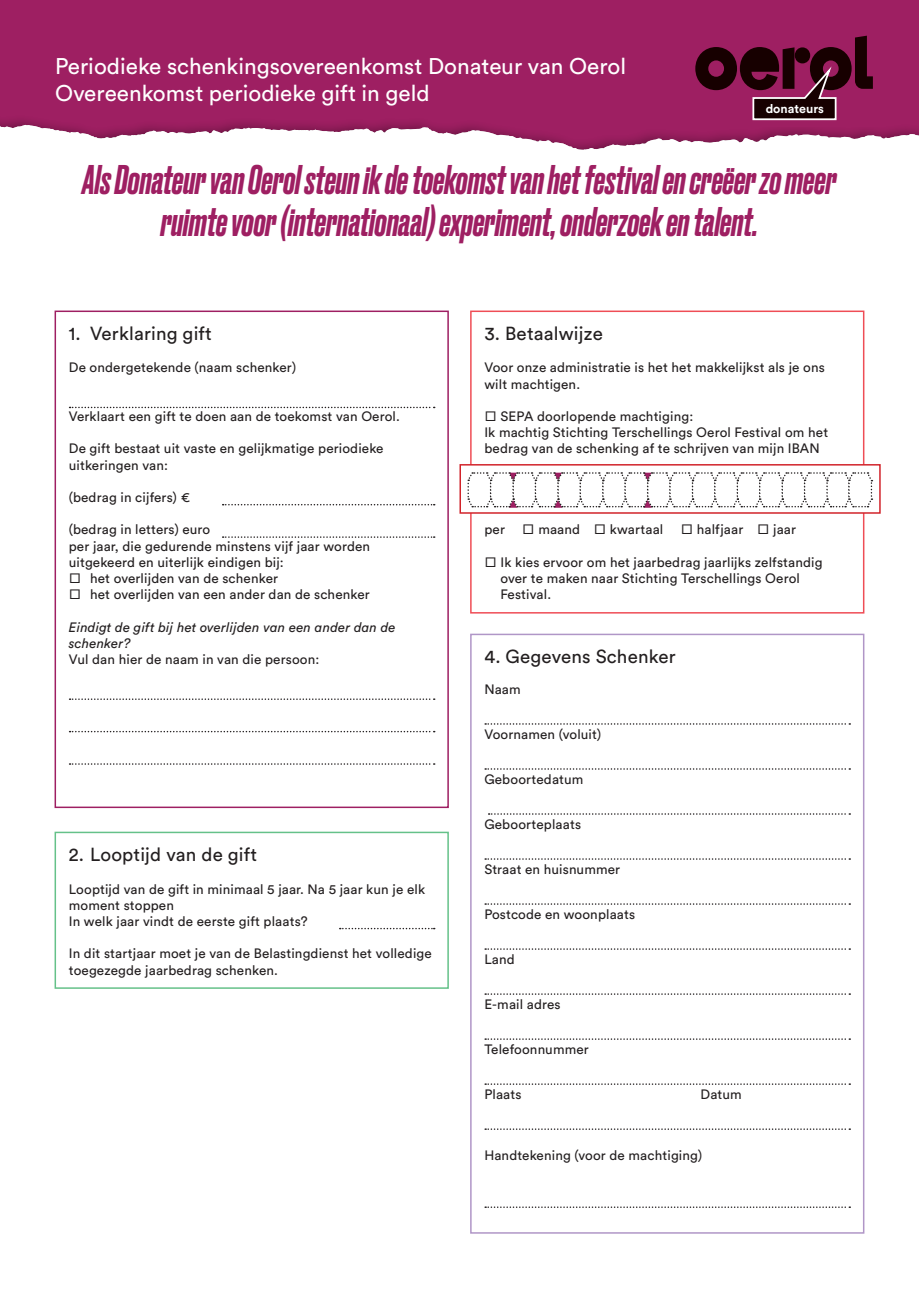
<style>
.page{position:relative;width:919px;height:1289px;background:#fff}
.page>*{position:absolute;margin:0;border:0;box-sizing:border-box;transform-origin:0 0}
.t1{font:italic 500 39px/42px "Druk";color:#9e1f62;text-align:center}
.t2{font:22.5px/27px "Circular Std";color:#fff}
.t3{font:18.75px "Circular Std";letter-spacing:.01em;color:#231f20}
.t4{font:13.5px/16.2px "Circular Std";letter-spacing:.01em;color:#231f20}
.t5{font:italic 13.5px/16.2px "Circular Std";letter-spacing:.01em;color:#231f20}
.t6{font:700 12.45px "Circular Std";color:#fff}
</style>
<div class="page">
<svg style="left:70px;top:407px;width:364px;height:1px"></svg>
<svg style="left:223px;top:504px;width:211px;height:1px"></svg>
<svg style="left:223px;top:536px;width:211px;height:2px"></svg>
<svg style="left:70px;top:698px;width:364px;height:2px"></svg>
<svg style="left:70px;top:731px;width:364px;height:1px"></svg>
<svg style="left:70px;top:763px;width:364px;height:1px"></svg>
<div style="left:55px;top:310px;width:394px;height:498px;border:2px solid #9e1f62"></div>
<svg style="left:340px;top:927px;width:94px;height:2px"></svg>
<div style="left:55px;top:831px;width:394px;height:157px;border:2px solid #65c189"></div>
<div style="left:470px;top:310px;width:394px;height:303px;border:2px solid #ef4d56"></div>
<svg style="left:485px;top:723px;width:365px;height:1px"></svg>
<svg style="left:485px;top:768px;width:365px;height:1px"></svg>
<svg style="left:488px;top:813px;width:362px;height:1px"></svg>
<svg style="left:485px;top:858px;width:365px;height:1px"></svg>
<svg style="left:485px;top:903px;width:365px;height:1px"></svg>
<svg style="left:485px;top:948px;width:365px;height:1px"></svg>
<svg style="left:485px;top:993px;width:365px;height:1px"></svg>
<svg style="left:485px;top:1038px;width:365px;height:1px"></svg>
<svg style="left:485px;top:1083px;width:365px;height:1px"></svg>
<svg style="left:485px;top:1128px;width:365px;height:1px"></svg>
<svg style="left:485px;top:1206px;width:365px;height:1px"></svg>
<div style="left:470px;top:633px;width:394px;height:600px;border:2px solid #b096c7"></div>
<div style="left:0;top:0;width:918px;height:151px;background:#231f20;opacity:.48"></div>
<div style="left:459px;top:464px;width:421px;height:49px;background:#fff;border:2px solid #d1232a"></div>
<svg style="left:467px;top:472px;width:405px;height:35px"></svg>
<div style="left:674px;top:9px;width:209px;height:117px;background:#9e1f62"></div>
<svg style="left:695px;top:36px;width:177px;height:85px"></svg>
<h2 class="t2" style="left:55px;top:52px;width:572px">Periodieke schenkingsovereenkomst Donateur van Oerol<br>Overeenkomst periodieke gift in geld</h2>
<p class="t6" style="left:765px;top:100px;width:60px">donateurs</p>
<h1 class="t1" style="left:83px;top:156px;width:755px">Als Donateur van Oerol steun ik de toekomst van het festival en creëer zo meer ruimte voor (internationaal) experiment, onderzoek en talent.</h1>
<h3 class="t3" style="left:69px;top:322px;width:144px">1. Verklaring gift</h3>
<p class="t4" style="left:69px;top:359px;width:229px">De ondergetekende (naam schenker)</p>
<p class="t4" style="left:69px;top:408px;width:332px">Verklaart een gift te doen aan de toekomst van Oerol.</p>
<p class="t4" style="left:69px;top:440px;width:316px">De gift bestaat uit vaste en gelijkmatige periodieke uitkeringen van:</p>
<p class="t4" style="left:69px;top:489px;width:123px">(bedrag in cijfers) €</p>
<p class="t4" style="left:69px;top:521px;width:303px">(bedrag in letters) euro<br>per jaar, die gedurende minstens vijf jaar worden uitgekeerd en uiterlijk eindigen bij:</p>
<p class="t4" style="left:69px;top:570px;width:211px">□ het overlijden van de schenker</p>
<p class="t4" style="left:69px;top:586px;width:302px">□ het overlijden van een ander dan de schenker</p>
<p class="t5" style="left:69px;top:618px;width:328px">Eindigt de gift bij het overlijden van een ander dan de schenker?</p>
<p class="t4" style="left:69px;top:651px;width:252px">Vul dan hier de naam in van die persoon:</p>
<h3 class="t3" style="left:69px;top:843px;width:190px">2. Looptijd van de gift</h3>
<p class="t4" style="left:69px;top:880px;width:358px">Looptijd van de gift in minimaal 5 jaar. Na 5 jaar kun je elk moment stoppen<br>In welk jaar vindt de eerste gift plaats?</p>
<p class="t4" style="left:69px;top:945px;width:364px">In dit startjaar moet je van de Belastingdienst het volledige toegezegde jaarbedrag schenken.</p>
<h3 class="t3" style="left:484px;top:322px;width:120px">3. Betaalwijze</h3>
<p class="t4" style="left:484px;top:359px;width:342px">Voor onze administratie is het het makkelijkst als je ons wilt machtigen.</p>
<p class="t4" style="left:484px;top:408px;width:345px">□ SEPA doorlopende machtiging:<br>Ik machtig Stichting Terschellings Oerol Festival om het bedrag van de schenking af te schrijven van mijn IBAN</p>
<p class="t4" style="left:484px;top:521px;width:22px">per</p>
<p class="t4" style="left:522px;top:521px;width:143px">□ maand □ kwartaal</p>
<p class="t4" style="left:680px;top:521px;width:117px">□ halfjaar □ jaar</p>
<p class="t4" style="left:500px;top:554px;width:323px;text-indent:-16px">□ Ik kies ervoor om het jaarbedrag jaarlijks zelfstandig over te maken naar Stichting Terschellings Oerol<br>Festival.</p>
<h3 class="t3" style="left:484px;top:645px;width:193px">4. Gegevens Schenker</h3>
<p class="t4" style="left:484px;top:681px;width:38px">Naam</p>
<p class="t4" style="left:484px;top:726px;width:118px">Voornamen (voluit)</p>
<p class="t4" style="left:484px;top:771px;width:101px">Geboortedatum</p>
<p class="t4" style="left:484px;top:816px;width:98px">Geboorteplaats</p>
<p class="t4" style="left:484px;top:861px;width:137px">Straat en huisnummer</p>
<p class="t4" style="left:484px;top:906px;width:152px">Postcode en woonplaats</p>
<p class="t4" style="left:484px;top:951px;width:32px">Land</p>
<p class="t4" style="left:484px;top:996px;width:78px">E-mail adres</p>
<p class="t4" style="left:484px;top:1041px;width:106px">Telefoonnummer</p>
<p class="t4" style="left:484px;top:1086px;width:39px">Plaats</p>
<p class="t4" style="left:700px;top:1086px;width:43px">Datum</p>
<p class="t4" style="left:484px;top:1146px;width:219px">Handtekening (voor de machtiging)</p>
</div>
